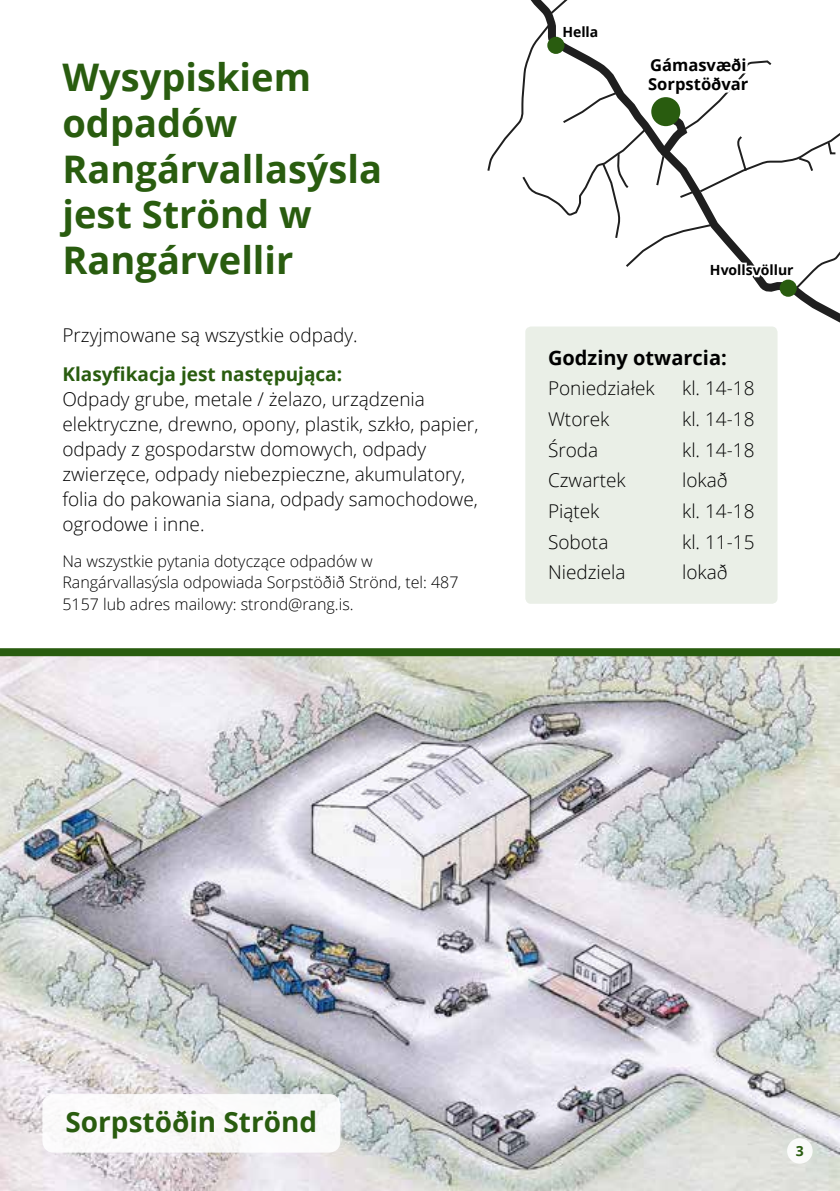
<style>
.page{position:relative;width:840px;height:1191px;background:#fff}
.page>*{position:absolute;margin:0;border:0;box-sizing:border-box;transform-origin:0 0}
.t1{font:700 38px/45.6px "Open Sans";color:#295c0f}
.t2{font:700 28px "Open Sans";color:#295c0f}
.t3{font:700 20px "Open Sans";color:#000}
.t4{font:300 19px/25px "Open Sans";color:#000}
.t5{font:700 19px "Open Sans";color:#295c0f}
.t6{font:700 16.6px/19.2px "Open Sans";color:#000}
.t7{font:300 16px/21.4px "Open Sans";color:#000}
.t8{font:700 14px "Open Sans";color:#000}
.t9{font:700 14px "Open Sans";color:#295c0f}
</style>
<div class="page">
<div style="left:525px;top:326px;width:252px;height:278px;background:#eaefe7;border-radius:6px"></div>
<img style="left:0;top:656px;width:839px;height:535px">
<div style="left:0;top:648px;width:839px;height:8px;background:#295c0f"></div>
<div style="left:779px;top:279px;width:17px;height:18px;background:#295c0f;border-radius:50%"></div>
<svg style="left:487px;top:0;width:352px;height:292px"></svg>
<div style="left:42px;top:1094px;width:298px;height:58px;background:#fff;border-radius:11px"></div>
<div style="left:786px;top:1138px;width:26px;height:25px;background:#fff;border-radius:50%"></div>
<h1 class="t1" style="left:62px;top:54px;width:321px">Wysypiskiem odpadów<br>Rangárvallasýsla jest Strönd w<br>Rangárvellir</h1>
<p class="t4" style="left:62px;top:322px;width:296px">Przyjmowane są wszystkie odpady.</p>
<p class="t5" style="left:62px;top:361px;width:281px">Klasyfikacja jest następująca:</p>
<p class="t4" style="left:62px;top:386px;width:417px">Odpady grube, metale / żelazo, urządzenia elektryczne, drewno, opony, plastik, szkło, papier, odpady z gospodarstw domowych, odpady zwierzęce, odpady niebezpieczne, akumulatory, folia do pakowania siana, odpady samochodowe, ogrodowe i inne.</p>
<p class="t7" style="left:62px;top:550px;width:397px">Na wszystkie pytania dotyczące odpadów w<br>Rangárvallasýsla odpowiada Sorpstöðið Strönd, tel: 487<br>5157 lub adres mailowy: strond@rang.is.</p>
<p class="t8" style="left:562px;top:22px;width:37px">Hella</p>
<p class="t6" style="left:647px;top:55px;width:102px">Gámasvæði<br>Sorpstöðvar</p>
<p class="t8" style="left:709px;top:260px;width:85px">Hvollsvöllur</p>
<p class="t3" style="left:547px;top:343px;width:180px">Godziny otwarcia:</p>
<p class="t4" style="left:547px;top:375px;width:108px">Poniedziałek</p>
<p class="t4" style="left:681px;top:375px;width:74px">kl. 14-18</p>
<p class="t4" style="left:547px;top:406px;width:63px">Wtorek</p>
<p class="t4" style="left:681px;top:406px;width:74px">kl. 14-18</p>
<p class="t4" style="left:547px;top:436px;width:52px">Środa</p>
<p class="t4" style="left:681px;top:436px;width:74px">kl. 14-18</p>
<p class="t4" style="left:547px;top:467px;width:79px">Czwartek</p>
<p class="t4" style="left:681px;top:467px;width:47px">lokað</p>
<p class="t4" style="left:547px;top:498px;width:53px">Piątek</p>
<p class="t4" style="left:681px;top:498px;width:74px">kl. 14-18</p>
<p class="t4" style="left:547px;top:528px;width:62px">Sobota</p>
<p class="t4" style="left:681px;top:528px;width:74px">kl. 11-15</p>
<p class="t4" style="left:547px;top:559px;width:79px">Niedziela</p>
<p class="t4" style="left:681px;top:559px;width:47px">lokað</p>
<h2 class="t2" style="left:65px;top:1102px;width:253px">Sorpstöðin Strönd</h2>
<p class="t9" style="left:795px;top:1140px;width:9px">3</p>
</div>
